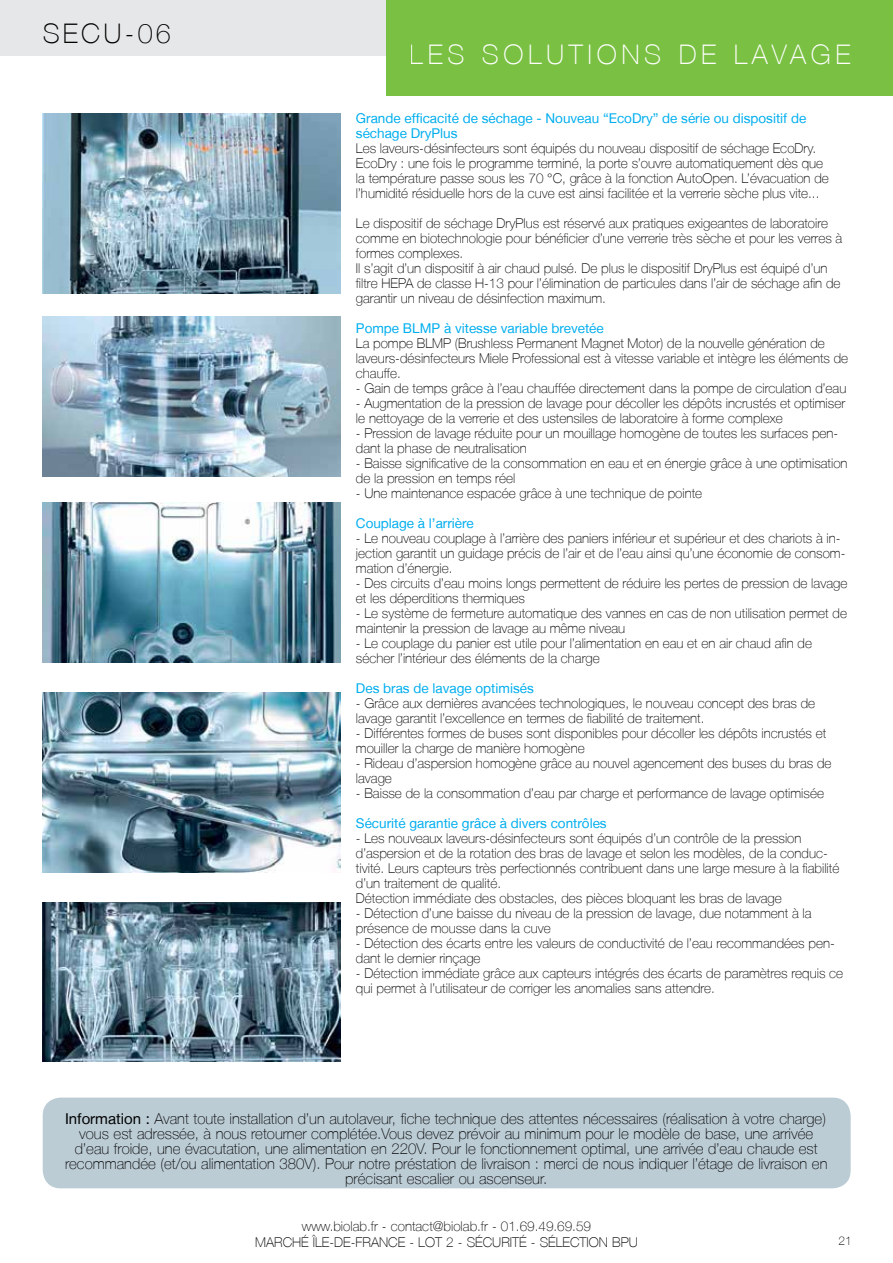
<style>
.page{position:relative;width:893px;height:1263px;background:#fff}
.page>*{position:absolute;margin:0;border:0;box-sizing:border-box;transform-origin:0 0}
.t1{font:100 27px "Helvetica Neue LT";letter-spacing:.17em;color:#fff}
.t2{font:100 27px "Helvetica Neue LT";letter-spacing:.12em;color:#000}
.t3{font:100 15px/15px "Helvetica Neue LT";color:#000;text-align:center}
.t4{font:100 13.5px/15px "Helvetica Neue LT";color:#000}
.t5{font:13.5px/15px "Helvetica Neue LT";color:#00aeef}
.t6{font:100 12px "Helvetica Neue LT";color:#000}
.s1{font-weight:400}
</style>
<div class="page">
<div style="left:0;top:0;width:893px;height:55px;background:#e6e7e8"></div>
<div style="left:386px;top:0;width:507px;height:96px;background:#7ac143"></div>
<div style="left:43px;top:1097px;width:808px;height:91px;background:#bcccd5;border-radius:18px"></div>
<img style="left:43px;top:317px;width:297px;height:159px">
<img style="left:43px;top:113px;width:297px;height:180px">
<img style="left:43px;top:692px;width:297px;height:180px">
<img style="left:43px;top:902px;width:297px;height:160px">
<img style="left:43px;top:503px;width:297px;height:159px">
<h1 class="t2" style="left:43px;top:17px;width:130px">SECU-06</h1>
<h1 class="t1" style="left:410px;top:39px;width:442px">LES SOLUTIONS DE LAVAGE</h1>
<p class="t5" style="left:356px;top:111px;width:452px">Grande efficacité de séchage - Nouveau “EcoDry” de série ou dispositif de séchage DryPlus</p>
<p class="t4" style="left:356px;top:141px;width:474px">Les laveurs-désinfecteurs sont équipés du nouveau dispositif de séchage EcoDry.<br>EcoDry : une fois le programme terminé, la porte s’ouvre automatiquement dès que la température passe sous les 70 °C, grâce à la fonction AutoOpen. L’évacuation de l’humidité résiduelle hors de la cuve est ainsi facilitée et la verrerie sèche plus vite...</p>
<p class="t4" style="left:356px;top:216px;width:488px">Le dispositif de séchage DryPlus est réservé aux pratiques exigeantes de laboratoire comme en biotechnologie pour bénéficier d’une verrerie très sèche et pour les verres à formes complexes.<br>Il s’agit d’un dispositif à air chaud pulsé. De plus le dispositif DryPlus est équipé d’un filtre HEPA de classe H-13 pour l’élimination de particules dans l’air de séchage afin de garantir un niveau de désinfection maximum.</p>
<p class="t5" style="left:356px;top:321px;width:249px">Pompe BLMP à vitesse variable brevetée</p>
<p class="t4" style="left:356px;top:336px;width:494px">La pompe BLMP (Brushless Permanent Magnet Motor) de la nouvelle génération de laveurs-désinfecteurs Miele Professional est à vitesse variable et intègre les éléments de chauffe.</p>
<p class="t4" style="left:356px;top:381px;width:492px">- Gain de temps grâce à l’eau chauffée directement dans la pompe de circulation d’eau</p>
<p class="t4" style="left:356px;top:396px;width:491px">- Augmentation de la pression de lavage pour décoller les dépôts incrustés et optimiser le nettoyage de la verrerie et des ustensiles de laboratoire à forme complexe</p>
<p class="t4" style="left:356px;top:426px;width:484px">- Pression de lavage réduite pour un mouillage homogène de toutes les surfaces pen&shy;dant la phase de neutralisation</p>
<p class="t4" style="left:356px;top:456px;width:493px">- Baisse significative de la consommation en eau et en énergie grâce à une optimisation de la pression en temps réel</p>
<p class="t4" style="left:356px;top:486px;width:348px">- Une maintenance espacée grâce à une technique de pointe</p>
<p class="t5" style="left:356px;top:516px;width:119px">Couplage à l’arrière</p>
<p class="t4" style="left:356px;top:531px;width:491px">- Le nouveau couplage à l’arrière des paniers inférieur et supérieur et des chariots à in&shy;jection garantit un guidage précis de l’air et de l’eau ainsi qu’une économie de consom&shy;mation d’énergie.</p>
<p class="t4" style="left:356px;top:576px;width:493px">- Des circuits d’eau moins longs permettent de réduire les pertes de pression de lavage et les déperditions thermiques</p>
<p class="t4" style="left:356px;top:606px;width:493px">- Le système de fermeture automatique des vannes en cas de non utilisation permet de maintenir la pression de lavage au même niveau</p>
<p class="t4" style="left:356px;top:636px;width:458px">- Le couplage du panier est utile pour l’alimentation en eau et en air chaud afin de sécher l’intérieur des éléments de la charge</p>
<p class="t5" style="left:356px;top:681px;width:179px">Des bras de lavage optimisés</p>
<p class="t4" style="left:356px;top:696px;width:461px">- Grâce aux dernières avancées technologiques, le nouveau concept des bras de lavage garantit l’excellence en termes de fiabilité de traitement.</p>
<p class="t4" style="left:356px;top:726px;width:472px">- Différentes formes de buses sont disponibles pour décoller les dépôts incrustés et mouiller la charge de manière homogène</p>
<p class="t4" style="left:356px;top:756px;width:477px">- Rideau d’aspersion homogène grâce au nouvel agencement des buses du bras de lavage</p>
<p class="t4" style="left:356px;top:786px;width:470px">- Baisse de la consommation d’eau par charge et performance de lavage optimisée</p>
<p class="t5" style="left:356px;top:816px;width:252px">Sécurité garantie grâce à divers contrôles</p>
<p class="t4" style="left:356px;top:831px;width:485px">- Les nouveaux laveurs-désinfecteurs sont équipés d’un contrôle de la pression d’aspersion et de la rotation des bras de lavage et selon les modèles, de la conduc&shy;tivité. Leurs capteurs très perfectionnés contribuent dans une large mesure à la fiabilité d’un traitement de qualité.<br>Détection immédiate des obstacles, des pièces bloquant les bras de lavage</p>
<p class="t4" style="left:356px;top:906px;width:457px">- Détection d’une baisse du niveau de la pression de lavage, due notamment à la présence de mousse dans la cuve</p>
<p class="t4" style="left:356px;top:936px;width:480px">- Détection des écarts entre les valeurs de conductivité de l’eau recommandées pen&shy;dant le dernier rinçage</p>
<p class="t4" style="left:356px;top:966px;width:489px">- Détection immédiate grâce aux capteurs intégrés des écarts de paramètres requis ce qui permet à l’utilisateur de corriger les anomalies sans attendre.</p>
<p class="t3" style="left:65px;top:1111px;width:764px"><span class="s1">Information :</span> Avant toute installation d’un autolaveur, fiche technique des attentes nécessaires (réalisation à votre charge) vous est adressée, à nous retourner complétée.Vous devez prévoir au minimum pour le modèle de base, une arrivée d’eau froide, une évacutation, une alimentation en 220V. Pour le fonctionnement optimal, une arrivée d’eau chaude est recommandée (et/ou alimentation 380V). Pour notre préstation de livraison : merci de nous indiquer l’étage de livraison en précisant escalier ou ascenseur.</p>
<p class="t4" style="left:255px;top:1218px;width:384px;line-height:16.2px;text-align:center">www.biolab.fr - contact@biolab.fr - 01.69.49.69.59<br>MARCHÉ ÎLE-DE-FRANCE - LOT 2 - SÉCURITÉ - SÉLECTION BPU</p>
<p class="t6" style="left:839px;top:1234px;width:15px">21</p>
</div>
